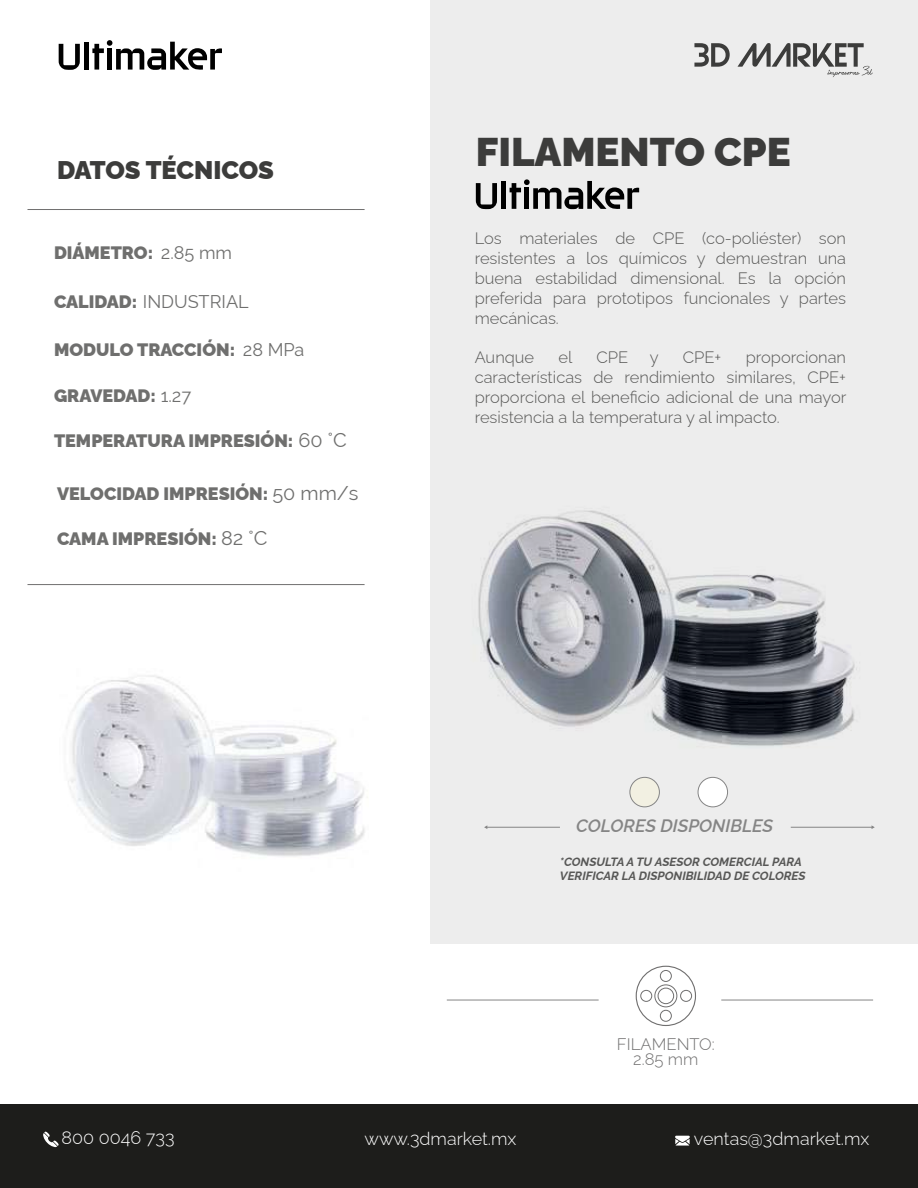
<style>
.page{position:relative;width:918px;height:1188px;background:#fff}
.page>*{position:absolute;margin:0;border:0;box-sizing:border-box;transform-origin:0 0}
.t1{font:900 40.05px "Raleway";color:#3c3c3b}
.t2{font:900 25.5px "Raleway";letter-spacing:-.005em;color:#3c3c3b}
.t3{font:900 18px "Raleway";color:#6f6f6e}
.t4{font:300 18px "Raleway";color:#fff}
.t5{font:italic 600 18px "Raleway";color:#858585}
.t6{font:18px "Raleway";color:#6f6f6e}
.t7{font:300 16.65px/14.9px "Raleway";color:#706f6f;text-align:center}
.t8{font:300 16.5px/19.8px "Raleway";color:#575756;text-align:justify}
.t9{font:italic 700 12px/14.4px "Raleway";color:#575756}
.s1{font-weight:400}
.s2{font-weight:900}
.s3{font-weight:400;font-size:19.5px}
</style>
<div class="page">
<img style="left:66px;top:675px;width:302px;height:182px">
<div style="left:431px;top:0;width:487px;height:944px;background:#ededed"></div>
<div style="left:0;top:1105px;width:918px;height:83px;background:#1d1d1b"></div>
<svg style="left:43px;top:1131px;width:16px;height:16px"></svg>
<svg style="left:675px;top:1136px;width:15px;height:10px"></svg>
<svg style="left:694px;top:43px;width:36px;height:24px"></svg>
<svg style="left:738px;top:43px;width:135px;height:34px"></svg>
<hr style="left:28px;top:209px;width:337px;height:1px;background:#706f6f">
<hr style="left:28px;top:584px;width:337px;height:1px;background:#706f6f">
<hr style="left:487px;top:827px;width:73px;height:1px;background:#858585">
<hr style="left:791px;top:827px;width:81px;height:1px;background:#858585">
<hr style="left:721px;top:1000px;width:152px;height:1px;background:#858585">
<hr style="left:447px;top:1000px;width:152px;height:1px;background:#858585">
<div style="left:636px;top:966px;width:60px;height:60px;border:1px solid #706f6f;border-radius:50%"></div>
<div style="left:654px;top:984px;width:23px;height:23px;border:1px solid #706f6f;border-radius:50%"></div>
<div style="left:658px;top:988px;width:16px;height:16px;border:1px solid #706f6f;border-radius:50%"></div>
<div style="left:680px;top:990px;width:12px;height:12px;border:1px solid #706f6f;border-radius:50%"></div>
<div style="left:640px;top:990px;width:12px;height:12px;border:1px solid #706f6f;border-radius:50%"></div>
<div style="left:660px;top:970px;width:12px;height:12px;border:1px solid #706f6f;border-radius:50%"></div>
<div style="left:660px;top:1010px;width:12px;height:12px;border:1px solid #706f6f;border-radius:50%"></div>
<svg style="left:476px;top:183px;width:21px;height:26px"></svg>
<div style="left:501px;top:181px;width:5px;height:28px;background:#000"></div>
<svg style="left:510px;top:179px;width:129px;height:30px"></svg>
<svg style="left:59px;top:44px;width:21px;height:26px"></svg>
<div style="left:84px;top:42px;width:5px;height:28px;background:#000"></div>
<svg style="left:92px;top:40px;width:130px;height:30px"></svg>
<img style="left:478px;top:510px;width:379px;height:236px">
<div style="left:698px;top:777px;width:30px;height:30px;background:#fff;border-radius:50%"></div>
<div style="left:698px;top:777px;width:30px;height:30px;border:1px solid #858585;border-radius:50%"></div>
<div style="left:630px;top:777px;width:29px;height:30px;background:#f2f0e2;border-radius:50%"></div>
<div style="left:630px;top:777px;width:30px;height:30px;border:1px solid #858585;border-radius:50%"></div>
<h2 class="t2" style="left:57px;top:150px;width:218px">DATOS TÉCNICOS</h2>
<p class="t3" style="left:54px;top:238px;width:180px">DIÁMETRO: <span class="s1">2.85 mm</span></p>
<p class="t6" style="left:54px;top:291px;width:196px"><span class="s2">CALIDAD:</span> INDUSTRIAL</p>
<p class="t3" style="left:54px;top:335px;width:252px">MODULO TRACCIÓN: <span class="s1">28 MPa</span></p>
<p class="t3" style="left:54px;top:381px;width:139px">GRAVEDAD: <span class="s1">1.27</span></p>
<p class="t3" style="left:54px;top:426px;width:294px">TEMPERATURA IMPRESIÓN: <span class="s3">60 °C</span></p>
<p class="t3" style="left:57px;top:479px;width:303px">VELOCIDAD IMPRESIÓN: <span class="s3">50 mm/s</span></p>
<p class="t3" style="left:57px;top:524px;width:212px">CAMA IMPRESIÓN: <span class="s3">82 °C</span></p>
<h1 class="t1" style="left:476px;top:120px;width:316px">FILAMENTO CPE</h1>
<p class="t8" style="left:475px;top:227px;width:373px">Los materiales de CPE (co-poliéster) son resistentes a los químicos y demuestran una buena estabilidad dimensional. Es la opción preferida para prototipos funcionales y partes mecánicas.</p>
<p class="t8" style="left:475px;top:346px;width:61px">Aunque</p>
<p class="t8" style="left:559px;top:346px;width:15px">el</p>
<p class="t8" style="left:596px;top:346px;width:33px">CPE</p>
<p class="t8" style="left:650px;top:346px;width:10px">y</p>
<p class="t8" style="left:683px;top:346px;width:40px">CPE+</p>
<p class="t8" style="left:475px;top:346px;width:373px;text-indent:271px">proporcionan características de rendimiento similares, CPE+ proporciona el beneficio adicional de una mayor resistencia a la temperatura y al impacto.</p>
<p class="t5" style="left:576px;top:812px;width:198px">COLORES DISPONIBLES</p>
<p class="t9" style="left:560px;top:853px;width:247px">*CONSULTA A TU ASESOR COMERCIAL PARA<br>VERIFICAR LA DISPONIBILIDAD DE COLORES</p>
<p class="t7" style="left:617px;top:1035px;width:99px">FILAMENTO:<br>2.85 mm</p>
<p class="t4" style="left:62px;top:1124px;width:114px">800 0046 733</p>
<p class="t4" style="left:365px;top:1124px;width:153px">www.3dmarket.mx</p>
<p class="t4" style="left:694px;top:1125px;width:177px">ventas@3dmarket.mx</p>
</div>
